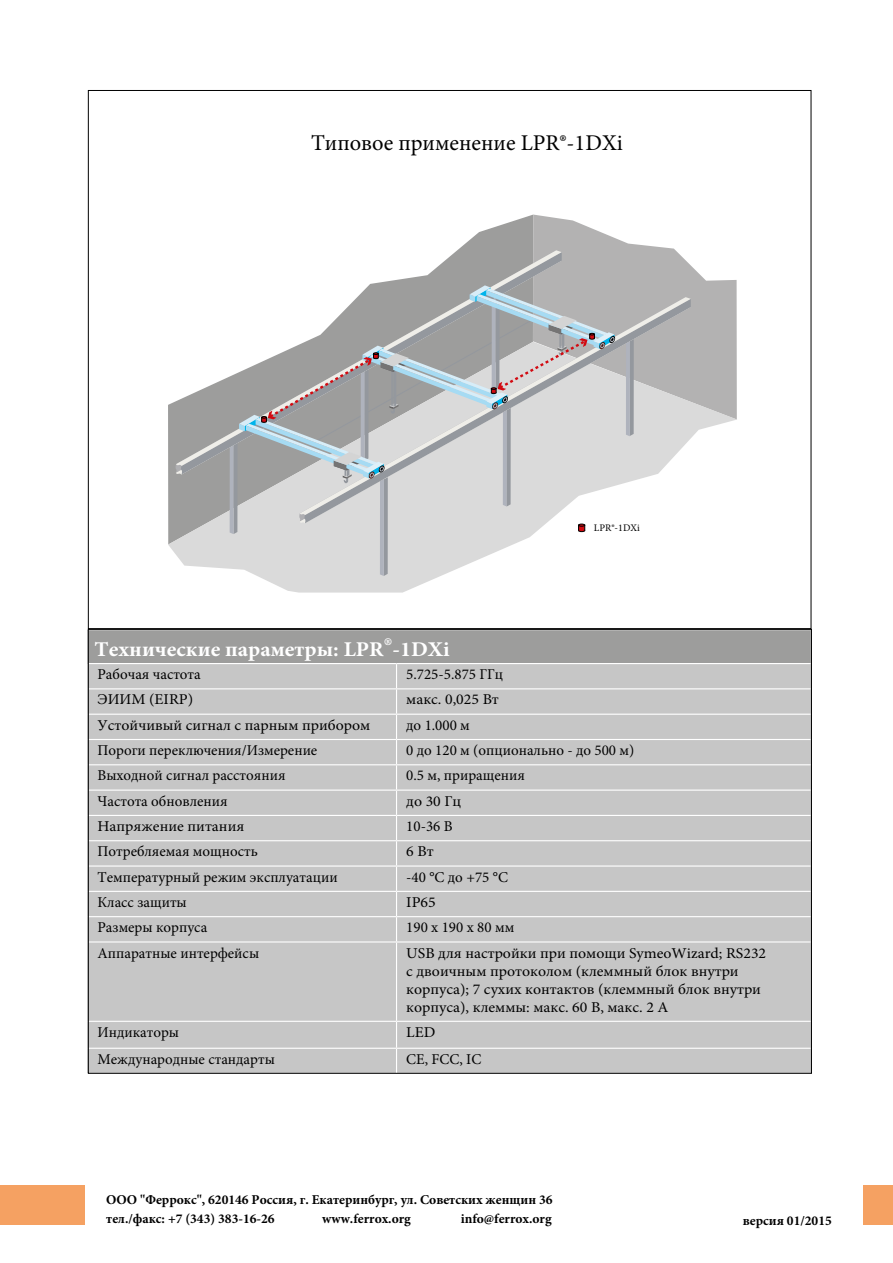
<style>
.page{position:relative;width:893px;height:1263px;background:#fff}
.page>*{position:absolute;margin:0;border:0;box-sizing:border-box;transform-origin:0 0}
.t1{font:22.5px "Minion Pro";color:#000}
.t2{font:700 21px "Minion Pro";color:#fff;scale:1.05 1}
.t3{font:15px "Minion Pro";color:#000}
.t4{font:15px/18px "Minion Pro";color:#000;scale:1.05 1}
.t5{font:700 13.5px/19.5px "Minion Pro";color:#000}
.t6{font:10.05px "Minion Pro";color:#000}
.s1{font-weight:400;font-size:27px}
</style>
<div class="page">
<div style="left:0;top:1185px;width:85px;height:39px;background:#f5a162"></div>
<div style="left:863px;top:1185px;width:30px;height:39px;background:#f5a162"></div>
<div style="left:88px;top:630px;width:723px;height:33px;background:#9d9d9c"></div>
<div style="left:90px;top:664px;width:720px;height:408px;background:#c6c6c6"></div>
<svg style="left:87px;top:663px;width:1px;height:279px"></svg>
<hr style="left:87px;top:942px;width:1px;height:79px;background:#c6c6c6">
<svg style="left:87px;top:1021px;width:1px;height:52px"></svg>
<hr style="left:88px;top:688px;width:308px;height:1px;background:#fff">
<hr style="left:396px;top:688px;width:415px;height:1px;background:#fff">
<hr style="left:88px;top:714px;width:308px;height:1px;background:#fff">
<hr style="left:396px;top:714px;width:415px;height:1px;background:#fff">
<hr style="left:88px;top:739px;width:308px;height:1px;background:#fff">
<hr style="left:396px;top:739px;width:415px;height:1px;background:#fff">
<hr style="left:88px;top:764px;width:308px;height:1px;background:#fff">
<hr style="left:396px;top:764px;width:415px;height:1px;background:#fff">
<hr style="left:88px;top:789px;width:308px;height:2px;background:#fff">
<hr style="left:396px;top:789px;width:415px;height:2px;background:#fff">
<hr style="left:88px;top:815px;width:308px;height:1px;background:#fff">
<hr style="left:396px;top:815px;width:415px;height:1px;background:#fff">
<hr style="left:88px;top:840px;width:308px;height:1px;background:#fff">
<hr style="left:396px;top:840px;width:415px;height:1px;background:#fff">
<hr style="left:88px;top:865px;width:308px;height:2px;background:#fff">
<hr style="left:396px;top:865px;width:415px;height:2px;background:#fff">
<hr style="left:88px;top:891px;width:308px;height:1px;background:#fff">
<hr style="left:396px;top:891px;width:415px;height:1px;background:#fff">
<hr style="left:88px;top:916px;width:308px;height:1px;background:#fff">
<hr style="left:396px;top:916px;width:415px;height:1px;background:#fff">
<svg style="left:396px;top:664px;width:1px;height:277px"></svg>
<hr style="left:88px;top:941px;width:308px;height:1px;background:#fff">
<hr style="left:396px;top:941px;width:415px;height:1px;background:#fff">
<hr style="left:396px;top:942px;width:1px;height:79px;background:#fff">
<hr style="left:88px;top:1021px;width:308px;height:1px;background:#fff">
<hr style="left:396px;top:1021px;width:415px;height:1px;background:#fff">
<hr style="left:88px;top:1048px;width:308px;height:1px;background:#fff">
<hr style="left:396px;top:1048px;width:415px;height:1px;background:#fff">
<svg style="left:396px;top:1022px;width:1px;height:50px"></svg>
<hr style="left:87px;top:629px;width:309px;height:1px;background:#c6c6c6">
<hr style="left:87px;top:630px;width:1px;height:33px;background:#c6c6c6">
<svg style="left:168px;top:401px;width:272px;height:192px"></svg>
<svg style="left:176px;top:376px;width:54px;height:90px;background:#aeaeae"></svg>
<svg style="left:230px;top:215px;width:507px;height:361px"></svg>
<h1 class="t1" style="left:311px;top:128px;width:313px">Типовое применение LPR®-1DXi</h1>
<p class="t6" style="left:594px;top:521px;width:47px">LPR®-1DXi</p>
<h2 class="t2" style="left:95px;top:635px;width:340px">Технические параметры: LPR<span class="s1">®</span>-1DXi</h2>
<p class="t3" style="left:98px;top:664px;width:105px">Рабочая частота</p>
<p class="t3" style="left:406px;top:664px;width:98px">5.725-5.875 ГГц</p>
<p class="t4" style="left:98px;top:691px;width:93px">ЭИИМ (EIRP)</p>
<p class="t4" style="left:406px;top:691px;width:90px">макс. 0,025 Вт</p>
<p class="t4" style="left:98px;top:716px;width:261px">Устойчивый сигнал с парным прибором</p>
<p class="t3" style="left:406px;top:715px;width:65px">до 1.000 м</p>
<p class="t3" style="left:98px;top:740px;width:221px">Пороги переключения/Измерение</p>
<p class="t3" style="left:406px;top:740px;width:230px">0 до 120 м (опционально - до 500 м)</p>
<p class="t3" style="left:98px;top:765px;width:190px">Выходной сигнал расстояния</p>
<p class="t3" style="left:406px;top:765px;width:120px">0.5 м, приращения</p>
<p class="t3" style="left:98px;top:791px;width:132px">Частота обновления</p>
<p class="t4" style="left:406px;top:792px;width:54px">до 30 Гц</p>
<p class="t4" style="left:98px;top:817px;width:141px">Напряжение питания</p>
<p class="t3" style="left:406px;top:816px;width:48px">10-36 В</p>
<p class="t3" style="left:98px;top:841px;width:162px">Потребляемая мощность</p>
<p class="t4" style="left:406px;top:842px;width:28px">6 Вт</p>
<p class="t3" style="left:98px;top:867px;width:242px">Температурный режим эксплуатации</p>
<p class="t3" style="left:406px;top:867px;width:103px">-40 °C до +75 °C</p>
<p class="t3" style="left:98px;top:892px;width:91px">Класс защиты</p>
<p class="t4" style="left:406px;top:893px;width:30px">IP65</p>
<p class="t3" style="left:98px;top:917px;width:111px">Размеры корпуса</p>
<p class="t3" style="left:406px;top:917px;width:109px">190 x 190 x 80 мм</p>
<p class="t3" style="left:98px;top:943px;width:163px">Аппаратные интерфейсы</p>
<p class="t4" style="left:406px;top:944px;width:344px">USB для настройки при помощи SymeoWizard; RS232 с двоичным протоколом (клеммный блок внутри корпуса); 7 сухих контактов (клеммный блок внутри корпуса), клеммы: макс. 60 В, макс. 2 A</p>
<p class="t3" style="left:98px;top:1022px;width:83px">Индикаторы</p>
<p class="t4" style="left:406px;top:1023px;width:29px">LED</p>
<p class="t3" style="left:98px;top:1049px;width:179px">Международные стандарты</p>
<p class="t3" style="left:406px;top:1049px;width:77px">CE, FCC, IC</p>
<p class="t5" style="left:106px;top:1189px;width:448px">ООО "Феррокс", 620146 Россия, г. Екатеринбург, ул. Советских женщин 36 тел./факс: +7 (343) 383-16-26</p>
<p class="t5" style="left:322px;top:1209px;width:90px">www.ferrox.org</p>
<p class="t5" style="left:461px;top:1209px;width:93px">info@ferrox.org</p>
<p class="t5" style="left:743px;top:1210px;width:91px">версия 01/2015</p>
</div>
